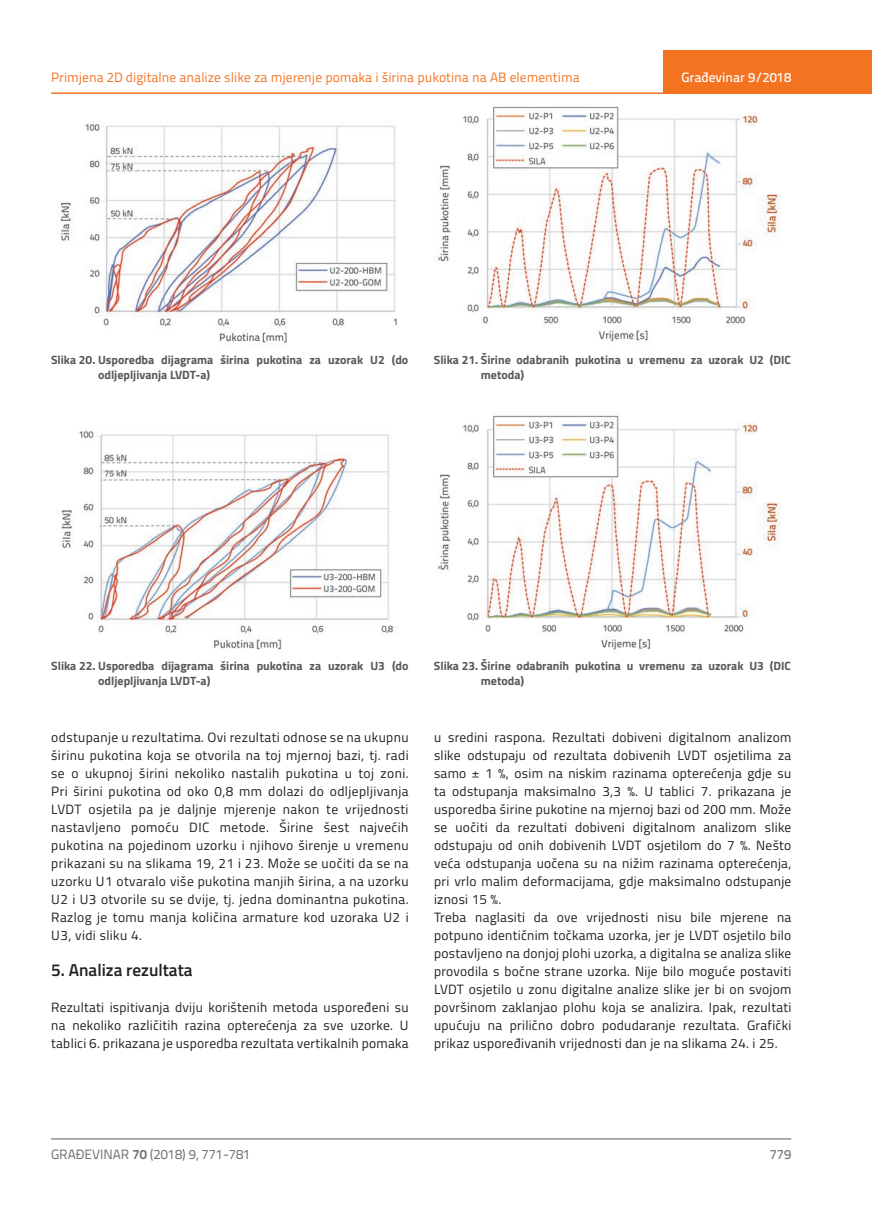
<style>
.page{position:relative;width:872px;height:1212px;background:#fff}
.page>*{position:absolute;margin:0;border:0;box-sizing:border-box;transform-origin:0 0}
.t1{font:600 17.25px "Titillium";color:#231f20}
.t2{font:13.5px/18px "Titillium";letter-spacing:.02em;color:#231f20;text-align:justify}
.t3{font:13.5px "Titillium Text 22 L";color:#f47321}
.t4{font:13.5px "Titillium Text 22 L";color:#6c6d70}
.t5{font:500 13.5px "Titillium Text 22 L";color:#fff}
.t6{font:500 13.5px "Titillium Text 22 L";color:#787a7d}
.t7{font:700 12px/15px "Titillium";color:#57585a}
.s1{font-weight:700}
</style>
<div class="page">
<hr style="left:51px;top:92px;width:821px;height:2px;background:#f47321">
<div style="left:663px;top:50px;width:209px;height:44px;background:#f47321"></div>
<hr style="left:51px;top:1139px;width:740px;height:1px;background:#57585a">
<img style="left:60px;top:122px;width:337px;height:221px">
<img style="left:438px;top:106px;width:342px;height:236px">
<img style="left:61px;top:430px;width:333px;height:220px">
<img style="left:438px;top:415px;width:342px;height:235px">
<p class="t3" style="left:51px;top:68px;width:530px">Primjena 2D digitalne analize slike za mjerenje pomaka i širina pukotina na AB elementima</p>
<p class="t5" style="left:681px;top:67px;width:111px">Građevinar 9/2018</p>
<p class="t7" style="left:98px;top:351px;width:312px;text-indent:-47px">Slika 20. Usporedba dijagrama širina pukotina za uzorak U2 (do odljepljivanja LVDT-a)</p>
<p class="t7" style="left:481px;top:351px;width:312px;text-indent:-47px">Slika 21. Širine odabranih pukotina u vremenu za uzorak U2 (DIC metoda)</p>
<p class="t7" style="left:98px;top:658px;width:312px;text-indent:-47px">Slika 22. Usporedba dijagrama širina pukotina za uzorak U3 (do odljepljivanja LVDT-a)</p>
<p class="t7" style="left:481px;top:658px;width:312px;text-indent:-47px">Slika 23. Širine odabranih pukotina u vremenu za uzorak U3 (DIC metoda)</p>
<p class="t2" style="left:51px;top:728px;width:359px">odstupanje u rezultatima. Ovi rezultati odnose se na ukupnu širinu pukotina koja se otvorila na toj mjernoj bazi, tj. radi se o ukupnoj širini nekoliko nastalih pukotina u toj zoni.<br>Pri širini pukotina od oko 0,8 mm dolazi do odljepljivanja LVDT osjetila pa je daljnje mjerenje nakon te vrijednosti nastavljeno pomoću DIC metode. Širine šest najvećih pukotina na pojedinom uzorku i njihovo širenje u vremenu prikazani su na slikama 19, 21 i 23. Može se uočiti da se na uzorku U1 otvaralo više pukotina manjih širina, a na uzorku U2 i U3 otvorile su se dvije, tj. jedna dominantna pukotina.<br>Razlog je tomu manja količina armature kod uzoraka U2 i U3, vidi sliku 4.</p>
<p class="t1" style="left:51px;top:957px;width:143px">5. Analiza rezultata</p>
<p class="t2" style="left:51px;top:998px;width:359px">Rezultati ispitivanja dviju korištenih metoda uspoređeni su na nekoliko različitih razina opterećenja za sve uzorke. U tablici 6. prikazana je usporedba rezultata vertikalnih pomaka</p>
<p class="t2" style="left:434px;top:728px;width:359px;text-align:left">u sredini raspona. Rezultati dobiveni digitalnom analizom slike odstupaju od rezultata dobivenih LVDT osjetilima za samo ± 1 %, osim na niskim razinama opterećenja gdje su ta odstupanja maksimalno 3,3 %. U tablici 7. prikazana je usporedba širine pukotine na mjernoj bazi od 200 mm. Može se uočiti da rezultati dobiveni digitalnom analizom slike odstupaju od onih dobivenih LVDT osjetilom do 7 %. Nešto veća odstupanja uočena su na nižim razinama opterećenja, pri vrlo malim deformacijama, gdje maksimalno odstupanje iznosi 15 %.<br>Treba naglasiti da ove vrijednosti nisu bile mjerene na potpuno identičnim točkama uzorka, jer je LVDT osjetilo bilo postavljeno na donjoj plohi uzorka, a digitalna se analiza slike provodila s bočne strane uzorka. Nije bilo moguće postaviti LVDT osjetilo u zonu digitalne analize slike jer bi on svojom površinom zaklanjao plohu koja se analizira. Ipak, rezultati upućuju na prilično dobro podudaranje rezultata. Grafički prikaz uspoređivanih vrijednosti dan je na slikama 24. i 25.</p>
<p class="t4" style="left:51px;top:1144px;width:201px">GRAĐEVINAR <span class="s1">70</span> (2018) 9, 771-781</p>
<p class="t6" style="left:769px;top:1144px;width:23px">779</p>
</div>
